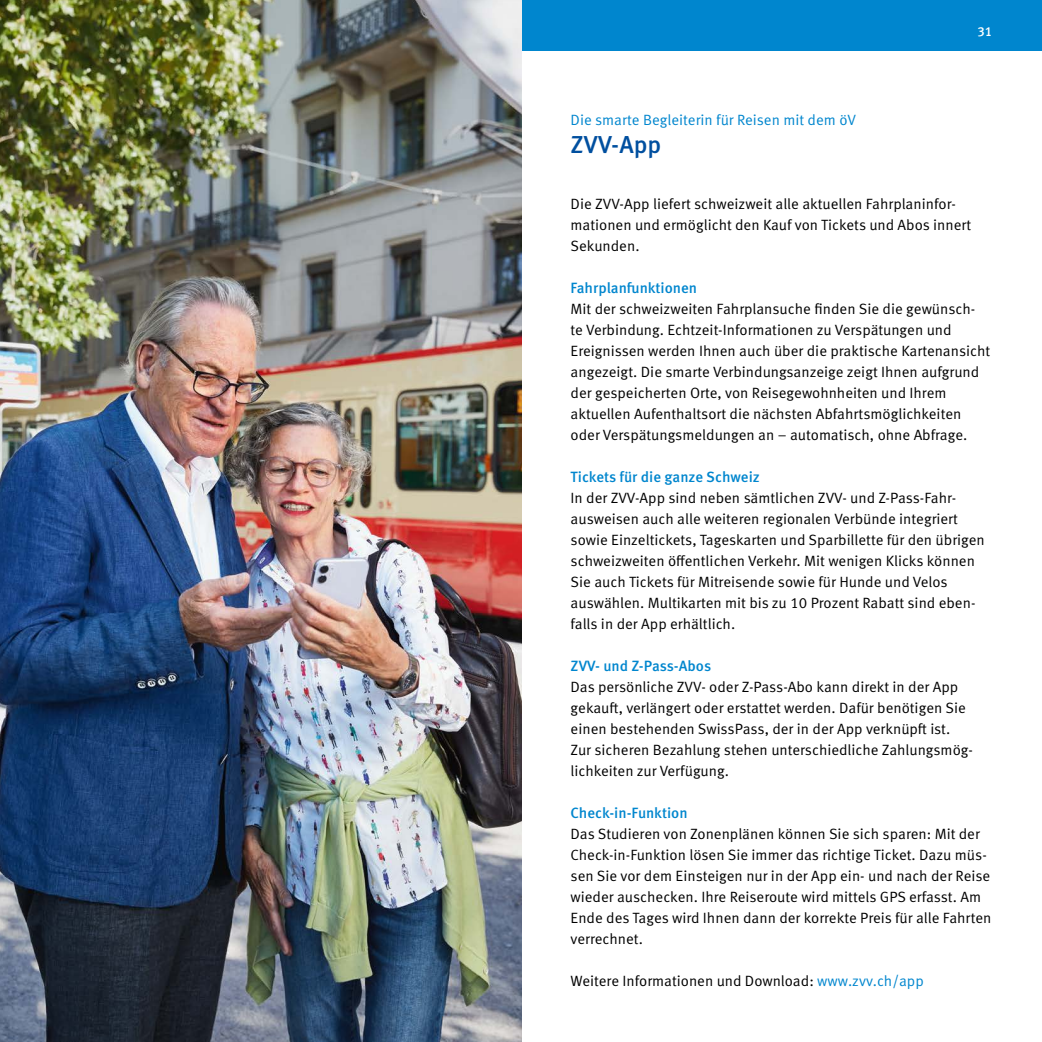
<style>
.page{position:relative;width:1042px;height:1042px;background:#fff}
.page>*{position:absolute;margin:0;border:0;box-sizing:border-box;transform-origin:0 0}
.Titel{font:500 24.5px "Meta OT";color:#004f9f}
.Lauftext{font:14.88px/21px "Meta OT";color:#000}
.Lauftext_medium_farb{font:500 14.88px "Meta OT";color:#0086ce}
.Übertitel{font:14.88px "Meta OT";color:#0086ce}
.t1{font:500 13.12px "Meta OT";color:#fff}
.s1{color:#0086ce}
</style>
<div class="page">
<div style="left:521px;top:0;width:521px;height:50px;background:#0086ce"></div>
<img style="left:0;top:0;width:521px;height:1042px">
<p class="t1" style="left:977px;top:23px;width:16px">31</p>
<p class="Übertitel" style="left:570px;top:111px;width:287px">Die smarte Begleiterin für Reisen mit dem öV</p>
<p class="Titel" style="left:570px;top:130px;width:92px">ZVV-App</p>
<p class="Lauftext" style="left:570px;top:193px;width:402px">Die ZVV-App liefert schweizweit alle aktuellen Fahrplaninfor&shy;mationen und ermöglicht den Kauf von Tickets und Abos innert<br>Sekunden.</p>
<p class="Lauftext_medium_farb" style="left:570px;top:278px;width:128px">Fahrplanfunktionen</p>
<p class="Lauftext" style="left:570px;top:298px;width:421px">Mit der schweizweiten Fahrplansuche finden Sie die gewünsch&shy;te Verbindung. Echtzeit-Informationen zu Verspätungen und Ereignissen werden Ihnen auch über die praktische Kartenansicht angezeigt. Die smarte Verbindungsanzeige zeigt Ihnen aufgrund der gespeicherten Orte, von Reisegewohnheiten und Ihrem aktuellen Aufenthaltsort die nächsten Abfahrtsmöglichkeiten oder Verspätungsmeldungen an – automatisch, ohne Abfrage.</p>
<p class="Lauftext_medium_farb" style="left:570px;top:467px;width:191px">Tickets für die ganze Schweiz</p>
<p class="Lauftext" style="left:570px;top:487px;width:416px">In der ZVV-App sind neben sämtlichen ZVV- und Z-Pass-Fahr&shy;ausweisen auch alle weiteren regionalen Verbünde integriert sowie Einzeltickets, Tageskarten und Sparbillette für den übrigen schweizweiten öffentlichen Verkehr. Mit wenigen Klicks können Sie auch Tickets für Mitreisende sowie für Hunde und Velos auswählen. Multikarten mit bis zu 10 Prozent Rabatt sind eben&shy;falls in der App erhältlich.</p>
<p class="Lauftext_medium_farb" style="left:570px;top:656px;width:142px">ZVV- und Z-Pass-Abos</p>
<p class="Lauftext" style="left:570px;top:676px;width:404px">Das persönliche ZVV- oder Z-Pass-Abo kann direkt in der App gekauft, verlängert oder erstattet werden. Dafür benötigen Sie einen bestehenden SwissPass, der in der App verknüpft ist.<br>Zur sicheren Bezahlung stehen unterschiedliche Zahlungsmög&shy;lichkeiten zur Verfügung.</p>
<p class="Lauftext_medium_farb" style="left:570px;top:803px;width:119px">Check-in-Funktion</p>
<p class="Lauftext" style="left:570px;top:823px;width:422px">Das Studieren von Zonenplänen können Sie sich sparen: Mit der Check-in-Funktion lösen Sie immer das richtige Ticket. Dazu müs&shy;sen Sie vor dem Einsteigen nur in der App ein- und nach der Reise wieder auschecken. Ihre Reiseroute wird mittels GPS erfasst. Am Ende des Tages wird Ihnen dann der korrekte Preis für alle Fahrten verrechnet.</p>
<p class="Lauftext" style="left:570px;top:970px;width:355px">Weitere Informationen und Download: <span class="s1">www.zvv.ch/app</span></p>
</div>
